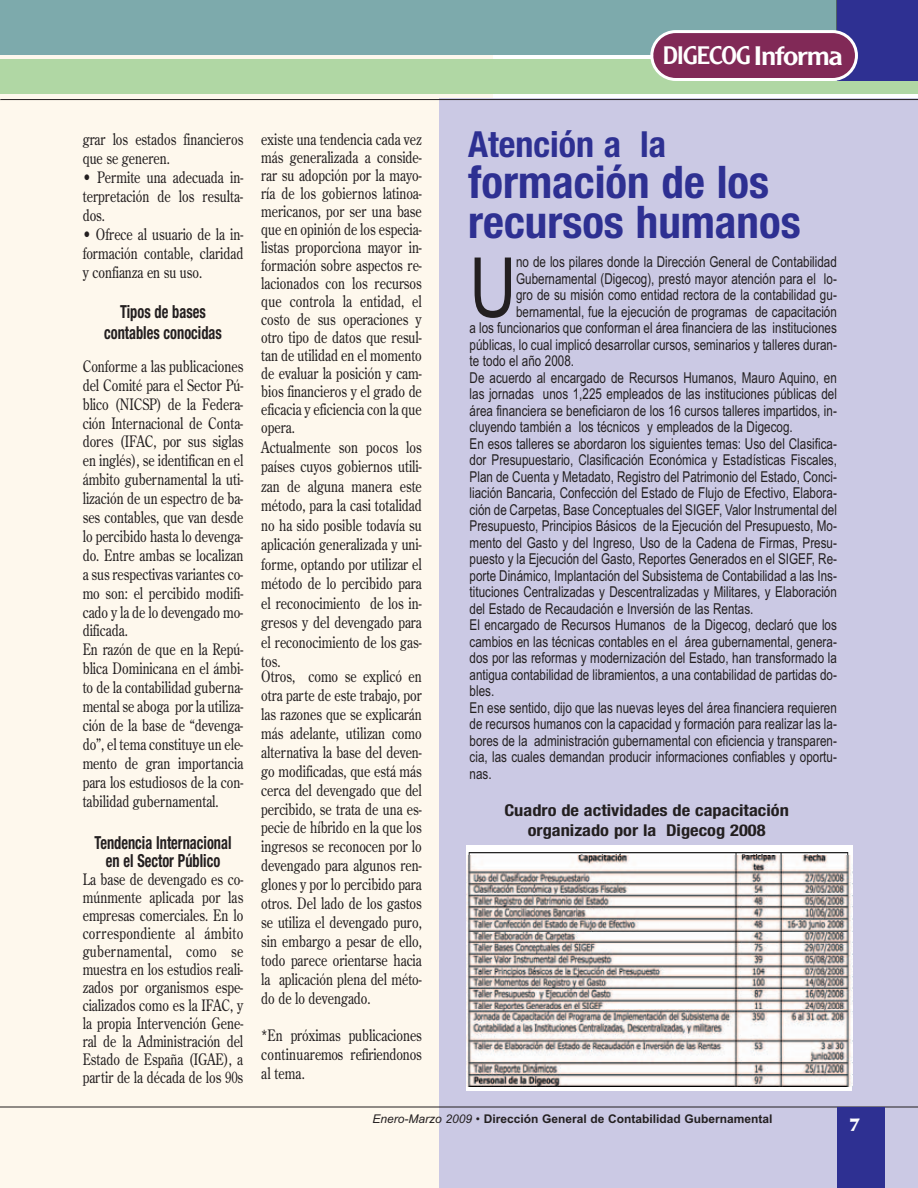
<style>
.page{position:relative;width:918px;height:1188px;background:#fff}
.page>*{position:absolute;margin:0;border:0;box-sizing:border-box;transform-origin:0 0}
.t1{font:82.95px "Arial Narrow";color:#231f20;scale:.95 1}
.t2{font:700 condensed 45px/40.5px "Helvetica Neue";color:#2e3092}
.t3{font:700 condensed 36px "Helvetica Neue";color:#2e3092}
.t4{font:26.55px "Clearface Gothic Regular DTC";letter-spacing:-.05em;color:#fff;scale:1.07 1}
.t5{font:700 condensed 18px/21px "Helvetica Neue";color:#231f20;text-align:center;scale:.8 1}
.t6{font:900 18px "Optima";color:#fff}
.t7{font:700 condensed 16.35px/19.8px "Helvetica Neue";color:#231f20;text-align:center;scale:1.13 1}
.t8{font:15.75px/18.9px "Century Old Style";color:#231f20;text-align:justify;scale:.8 1}
.t9{font:15px "Arial Narrow";color:#231f20;scale:.95 1}
.t10{font:700 12px "Arial";color:#231f20}
.s1{font-size:28.05px}
.s2{font-weight:400;font-style:italic}
</style>
<div class="page">
<div style="left:0;top:0;width:493px;height:1188px;background:#fef8ed"></div>
<div style="left:439px;top:99px;width:479px;height:1089px;background:#cbc9e4"></div>
<div style="left:0;top:0;width:918px;height:55px;background:#7daaac"></div>
<hr style="left:0;top:1107px;width:918px;height:1px;background:#231f20">
<hr style="left:0;top:99px;width:918px;height:1px;background:#231f20">
<div style="left:0;top:60px;width:918px;height:34px;background:#b0d7a4"></div>
<div style="left:837px;top:1107px;width:47px;height:81px;background:#2e3092"></div>
<div style="left:837px;top:0;width:81px;height:81px;background:#2e3092"></div>
<svg style="left:650px;top:30px;width:208px;height:51px;background:#904970"></svg>
<img style="left:466px;top:846px;width:386px;height:241px">
<h3 class="t4" style="left:663px;top:39px;width:170px">DIGECOG<span class="s1">Informa</span></h3>
<p class="t8" style="left:83px;top:130px;width:202px">grar los estados financieros que se generen.</p>
<p class="t8" style="left:83px;top:168px;width:202px">• Permite una adecuada in&shy;terpretación de los resulta&shy;dos.</p>
<p class="t8" style="left:83px;top:225px;width:202px">• Ofrece al usuario de la in&shy;formación contable, claridad y confianza en su uso.</p>
<p class="t5" style="left:104px;top:301px;width:149px">Tipos de bases contables conocidas</p>
<p class="t8" style="left:83px;top:357px;width:202px;text-align:left">Conforme a las publicaciones del Comité para el Sector Pú&shy;blico (NICSP) de la Federa&shy;ción Internacional de Conta&shy;dores (IFAC, por sus siglas en inglés), se identifican en el ámbito gubernamental la uti&shy;lización de un espectro de ba&shy;ses contables, que van desde lo percibido hasta lo devenga&shy;do. Entre ambas se localizan a sus respectivas variantes co&shy;mo son: el percibido modifi&shy;cado y la de lo devengado mo&shy;dificada.<br>En razón de que en la Repú&shy;blica Dominicana en el ámbi&shy;to de la contabilidad guberna&shy;mental se aboga por la utiliza&shy;ción de la base de “devenga&shy;do”, el tema constituye un ele&shy;mento de gran importancia para los estudiosos de la con&shy;tabilidad gubernamental.</p>
<p class="t5" style="left:95px;top:834px;width:173px;line-height:18px">Tendencia Internacional en el Sector Público</p>
<p class="t8" style="left:83px;top:871px;width:202px;line-height:18px">La base de devengado es co&shy;múnmente aplicada por las empresas comerciales. En lo correspondiente al ámbito gubernamental, como se muestra en los estudios reali&shy;zados por organismos espe&shy;cializados como es la IFAC, y la propia Intervención Gene&shy;ral de la Administración del Estado de España (IGAE), a partir de la década de los 90s</p>
<p class="t8" style="left:261px;top:131px;width:202px;line-height:18px">existe una tendencia cada vez más generalizada a conside&shy;rar su adopción por la mayo&shy;ría de los gobiernos latinoa&shy;mericanos, por ser una base que en opinión de los especia&shy;listas proporciona mayor in&shy;formación sobre aspectos re&shy;lacionados con los recursos que controla la entidad, el costo de sus operaciones y otro tipo de datos que resul&shy;tan de utilidad en el momento de evaluar la posición y cam&shy;bios financieros y el grado de eficacia y eficiencia con la que opera.</p>
<p class="t8" style="left:261px;top:438px;width:202px;line-height:19.5px">Actualmente son pocos los países cuyos gobiernos utili&shy;zan de alguna manera este método, para la casi totalidad no ha sido posible todavía su aplicación generalizada y uni&shy;forme, optando por utilizar el método de lo percibido para el reconocimiento de los in&shy;gresos y del devengado para el reconocimiento de los gas&shy;tos.</p>
<p class="t8" style="left:261px;top:667px;width:202px">Otros, como se explicó en otra parte de este trabajo, por las razones que se explicarán más adelante, utilizan como alternativa la base del deven&shy;go modificadas, que está más cerca del devengado que del percibido, se trata de una es&shy;pecie de híbrido en la que los ingresos se reconocen por lo devengado para algunos ren&shy;glones y por lo percibido para otros. Del lado de los gastos se utiliza el devengado puro, sin embargo a pesar de ello, todo parece orientarse hacia la aplicación plena del méto&shy;do de lo devengado.</p>
<p class="t8" style="left:261px;top:1026px;width:202px">*En próximas publicaciones continuaremos refiriendonos al tema.</p>
<h3 class="t3" style="left:468px;top:123px;width:199px">Atención a la</h3>
<h2 class="t2" style="left:468px;top:161px;width:334px">formación de los recursos humanos</h2>
<h1 class="t1" style="left:470px;top:240px;width:51px">U</h1>
<p class="t9" style="left:516px;top:253px;width:339px">no de los pilares donde la Dirección General de Contabilidad</p>
<p class="t9" style="left:516px;top:270px;width:339px">Gubernamental (Digecog), prestó mayor atención para el lo-</p>
<p class="t9" style="left:516px;top:286px;width:339px">gro de su misión como entidad rectora de la contabilidad gu-</p>
<p class="t9" style="left:516px;top:303px;width:339px">bernamental, fue la ejecución de programas de capacitación</p>
<p class="t9" style="left:470px;top:319px;width:388px">a los funcionarios que conforman el área financiera de las instituciones</p>
<p class="t9" style="left:470px;top:336px;width:388px">públicas, lo cual implicó desarrollar cursos, seminarios y talleres duran-</p>
<p class="t9" style="left:470px;top:352px;width:112px">te todo el año 2008.</p>
<p class="t9" style="left:470px;top:369px;width:388px">De acuerdo al encargado de Recursos Humanos, Mauro Aquino, en</p>
<p class="t9" style="left:470px;top:385px;width:388px">las jornadas unos 1,225 empleados de las instituciones públicas del</p>
<p class="t9" style="left:470px;top:402px;width:388px">área financiera se beneficiaron de los 16 cursos talleres impartidos, in-</p>
<p class="t9" style="left:470px;top:418px;width:342px">cluyendo también a los técnicos y empleados de la Digecog.</p>
<p class="t9" style="left:470px;top:435px;width:388px">En esos talleres se abordaron los siguientes temas: Uso del Clasifica-</p>
<p class="t9" style="left:470px;top:451px;width:388px">dor Presupuestario, Clasificación Económica y Estadísticas Fiscales,</p>
<p class="t9" style="left:470px;top:468px;width:388px">Plan de Cuenta y Metadato, Registro del Patrimonio del Estado, Conci-</p>
<p class="t9" style="left:470px;top:484px;width:388px">liación Bancaria, Confección del Estado de Flujo de Efectivo, Elabora-</p>
<p class="t9" style="left:470px;top:501px;width:388px">ción de Carpetas, Base Conceptuales del SIGEF, Valor Instrumental del</p>
<p class="t9" style="left:470px;top:517px;width:388px">Presupuesto, Principios Básicos de la Ejecución del Presupuesto, Mo-</p>
<p class="t9" style="left:470px;top:534px;width:388px">mento del Gasto y del Ingreso, Uso de la Cadena de Firmas, Presu-</p>
<p class="t9" style="left:470px;top:550px;width:388px">puesto y la Ejecución del Gasto, Reportes Generados en el SIGEF, Re-</p>
<p class="t9" style="left:470px;top:567px;width:388px">porte Dinámico, Implantación del Subsistema de Contabilidad a las Ins-</p>
<p class="t9" style="left:470px;top:583px;width:388px">tituciones Centralizadas y Descentralizadas y Militares, y Elaboración</p>
<p class="t9" style="left:470px;top:600px;width:300px">del Estado de Recaudación e Inversión de las Rentas.</p>
<p class="t9" style="left:470px;top:616px;width:388px">El encargado de Recursos Humanos de la Digecog, declaró que los</p>
<p class="t9" style="left:470px;top:633px;width:388px">cambios en las técnicas contables en el área gubernamental, genera-</p>
<p class="t9" style="left:470px;top:649px;width:388px">dos por las reformas y modernización del Estado, han transformado la</p>
<p class="t9" style="left:470px;top:666px;width:388px">antigua contabilidad de libramientos, a una contabilidad de partidas do-</p>
<p class="t9" style="left:470px;top:682px;width:27px">bles.</p>
<p class="t9" style="left:470px;top:699px;width:388px">En ese sentido, dijo que las nuevas leyes del área financiera requieren</p>
<p class="t9" style="left:470px;top:715px;width:388px">de recursos humanos con la capacidad y formación para realizar las la-</p>
<p class="t9" style="left:470px;top:732px;width:388px">bores de la administración gubernamental con eficiencia y transparen-</p>
<p class="t9" style="left:470px;top:748px;width:388px">cia, las cuales demandan producir informaciones confiables y oportu-</p>
<p class="t9" style="left:470px;top:765px;width:25px">nas.</p>
<p class="t7" style="left:504px;top:800px;width:253px">Cuadro de actividades de capacitación organizado por la Digecog 2008</p>
<p class="t10" style="left:373px;top:1112px;width:402px"><span class="s2">Enero-Marzo 2009 •</span> Dirección General de Contabilidad Gubernamental</p>
<p class="t6" style="left:849px;top:1114px;width:12px">7</p>
</div>
